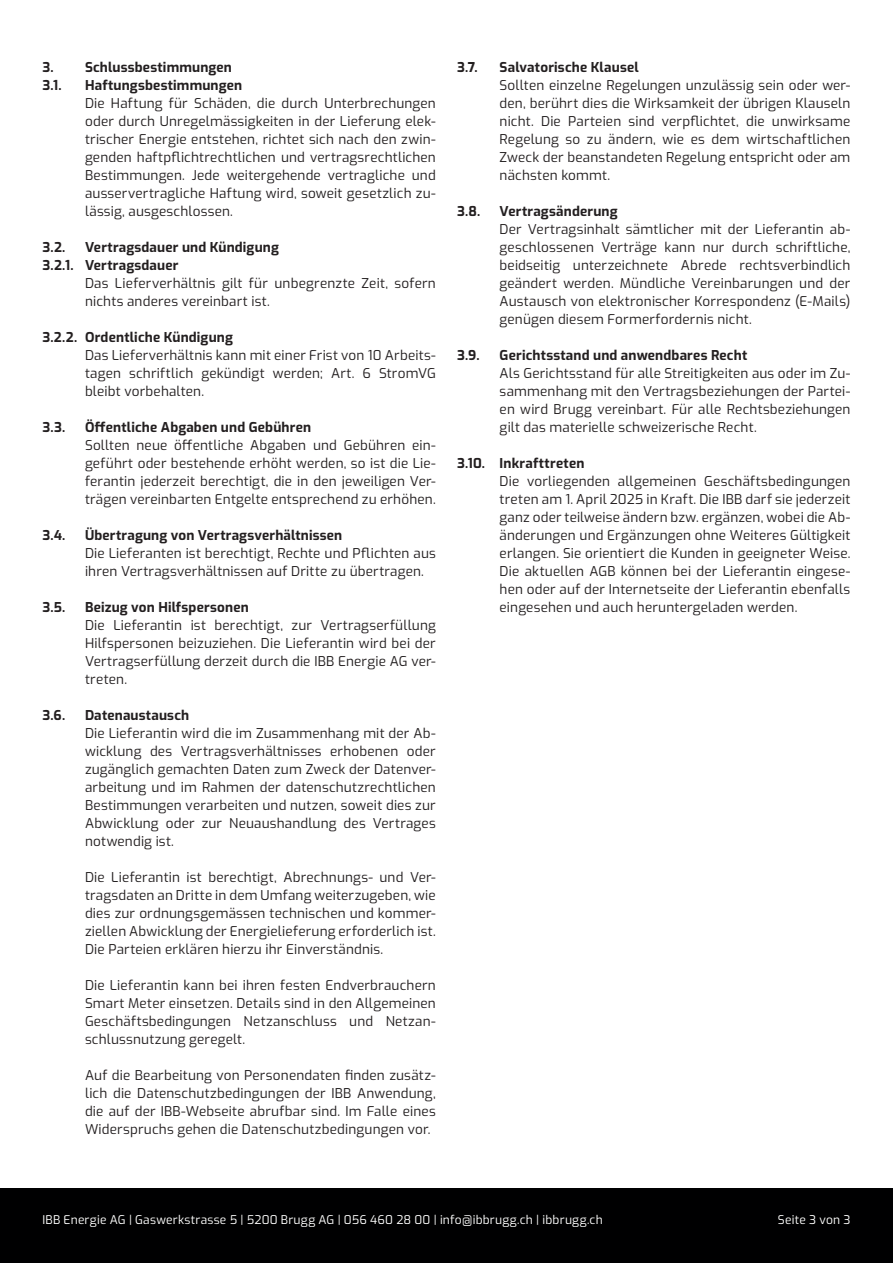
<style>
.page{position:relative;width:893px;height:1263px;background:#fff}
.page>*{position:absolute;margin:0;border:0;box-sizing:border-box;transform-origin:0 0}
.t1{font:13.5px/18px "Exo";letter-spacing:.015em;color:#231f20;text-align:justify}
.t2{font:700 13.5px/18px "Exo";letter-spacing:.015em;color:#231f20}
.t3{font:12px "Exo";letter-spacing:.02em;color:#fff}
</style>
<div class="page">
<div style="left:0;top:1188px;width:893px;height:75px;background:#000001"></div>
<p class="t2" style="left:43px;top:57px;width:191px">3. Schlussbestimmungen<br>3.1.</p>
<p class="t2" style="left:85px;top:75px;width:159px">Haftungsbestimmungen</p>
<p class="t1" style="left:85px;top:93px;width:352px">Die Haftung für Schäden, die durch Unterbrechungen oder durch Unregelmässigkeiten in der Lieferung elek&shy;trischer Energie entstehen, richtet sich nach den zwin&shy;genden haftpflichtrechtlichen und vertragsrechtlichen Bestimmungen. Jede weitergehende vertragliche und ausservertragliche Haftung wird, soweit gesetzlich zu&shy;lässig, ausgeschlossen.</p>
<p class="t2" style="left:43px;top:237px;width:238px;text-indent:43px">Vertragsdauer und Kündigung<br>3.2.1. Vertragsdauer</p>
<p class="t1" style="left:85px;top:273px;width:352px">Das Lieferverhältnis gilt für unbegrenzte Zeit, sofern nichts anderes vereinbart ist.</p>
<p class="t2" style="left:43px;top:327px;width:192px">3.2.2. Ordentliche Kündigung</p>
<p class="t1" style="left:85px;top:345px;width:352px">Das Lieferverhältnis kann mit einer Frist von 10 Arbeits&shy;tagen schriftlich gekündigt werden; Art. 6 StromVG bleibt vorbehalten.</p>
<p class="t2" style="left:43px;top:417px;width:24px">3.3.</p>
<p class="t2" style="left:85px;top:417px;width:228px">Öffentliche Abgaben und Gebühren</p>
<p class="t1" style="left:85px;top:435px;width:352px">Sollten neue öffentliche Abgaben und Gebühren ein&shy;geführt oder bestehende erhöht werden, so ist die Lie&shy;ferantin jederzeit berechtigt, die in den jeweiligen Ver&shy;trägen vereinbarten Entgelte entsprechend zu erhöhen.</p>
<p class="t2" style="left:43px;top:525px;width:24px">3.4.</p>
<p class="t2" style="left:85px;top:525px;width:259px">Übertragung von Vertragsverhältnissen</p>
<p class="t1" style="left:85px;top:543px;width:352px">Die Lieferanten ist berechtigt, Rechte und Pflichten aus ihren Vertragsverhältnissen auf Dritte zu übertragen.</p>
<p class="t2" style="left:43px;top:597px;width:24px">3.5.</p>
<p class="t2" style="left:85px;top:597px;width:165px">Beizug von Hilfspersonen</p>
<p class="t1" style="left:85px;top:615px;width:352px">Die Lieferantin ist berechtigt, zur Vertragserfüllung Hilfspersonen beizuziehen. Die Lieferantin wird bei der Vertragserfüllung derzeit durch die IBB Energie AG ver&shy;treten.</p>
<p class="t2" style="left:43px;top:705px;width:24px">3.6.</p>
<p class="t2" style="left:85px;top:705px;width:106px">Datenaustausch</p>
<p class="t1" style="left:85px;top:723px;width:352px">Die Lieferantin wird die im Zusammenhang mit der Ab&shy;wicklung des Vertragsverhältnisses erhobenen oder zugänglich gemachten Daten zum Zweck der Datenver&shy;arbeitung und im Rahmen der datenschutzrechtlichen Bestimmungen verarbeiten und nutzen, soweit dies zur Abwicklung oder zur Neuaushandlung des Vertrages notwendig ist.</p>
<p class="t1" style="left:85px;top:867px;width:352px">Die Lieferantin ist berechtigt, Abrechnungs- und Ver&shy;tragsdaten an Dritte in dem Umfang weiterzugeben, wie dies zur ordnungsgemässen technischen und kommer&shy;ziellen Abwicklung der Energielieferung erforderlich ist.<br>Die Parteien erklären hierzu ihr Einverständnis.</p>
<p class="t1" style="left:85px;top:975px;width:352px">Die Lieferantin kann bei ihren festen Endverbrauchern Smart Meter einsetzen. Details sind in den Allgemeinen Geschäftsbedingungen Netzanschluss und Netzan&shy;schlussnutzung geregelt.</p>
<p class="t1" style="left:85px;top:1065px;width:352px">Auf die Bearbeitung von Personendaten finden zusätz&shy;lich die Datenschutzbedingungen der IBB Anwendung, die auf der IBB-Webseite abrufbar sind. Im Falle eines Widerspruchs gehen die Datenschutzbedingungen vor.</p>
<p class="t2" style="left:43px;top:237px;width:24px">3.2.</p>
<p class="t2" style="left:457px;top:57px;width:22px">3.7.</p>
<p class="t2" style="left:500px;top:57px;width:141px">Salvatorische Klausel</p>
<p class="t1" style="left:500px;top:75px;width:352px">Sollten einzelne Regelungen unzulässig sein oder wer&shy;den, berührt dies die Wirksamkeit der übrigen Klauseln nicht. Die Parteien sind verpflichtet, die unwirksame Regelung so zu ändern, wie es dem wirtschaftlichen Zweck der beanstandeten Regelung entspricht oder am nächsten kommt.</p>
<p class="t2" style="left:457px;top:201px;width:25px">3.8.</p>
<p class="t2" style="left:500px;top:201px;width:119px">Vertragsänderung</p>
<p class="t1" style="left:500px;top:219px;width:352px">Der Vertragsinhalt sämtlicher mit der Lieferantin ab&shy;geschlossenen Verträge kann nur durch schriftliche, beidseitig unterzeichnete Abrede rechtsverbindlich geändert werden. Mündliche Vereinbarungen und der Austausch von elektronischer Korrespondenz (E-Mails) genügen diesem Formerfordernis nicht.</p>
<p class="t2" style="left:457px;top:345px;width:24px">3.9.</p>
<p class="t2" style="left:500px;top:345px;width:249px">Gerichtsstand und anwendbares Recht</p>
<p class="t1" style="left:500px;top:363px;width:352px">Als Gerichtsstand für alle Streitigkeiten aus oder im Zu&shy;sammenhang mit den Vertragsbeziehungen der Partei&shy;en wird Brugg vereinbart. Für alle Rechtsbeziehungen gilt das materielle schweizerische Recht.</p>
<p class="t2" style="left:457px;top:453px;width:129px">3.10. Inkrafttreten</p>
<p class="t1" style="left:500px;top:471px;width:352px">Die vorliegenden allgemeinen Geschäftsbedingungen treten am 1. April 2025 in Kraft. Die IBB darf sie jederzeit ganz oder teilweise ändern bzw. ergänzen, wobei die Ab&shy;änderungen und Ergänzungen ohne Weiteres Gültigkeit erlangen. Sie orientiert die Kunden in geeigneter Weise.<br>Die aktuellen AGB können bei der Lieferantin eingese&shy;hen oder auf der Internetseite der Lieferantin ebenfalls eingesehen und auch heruntergeladen werden.</p>
<p class="t3" style="left:43px;top:1211px;width:562px">IBB Energie AG | Gaswerkstrasse 5 | 5200 Brugg AG | 056 460 28 00 | info@ibbrugg.ch | ibbrugg.ch</p>
<p class="t3" style="left:778px;top:1211px;width:74px">Seite 3 von 3</p>
</div>
